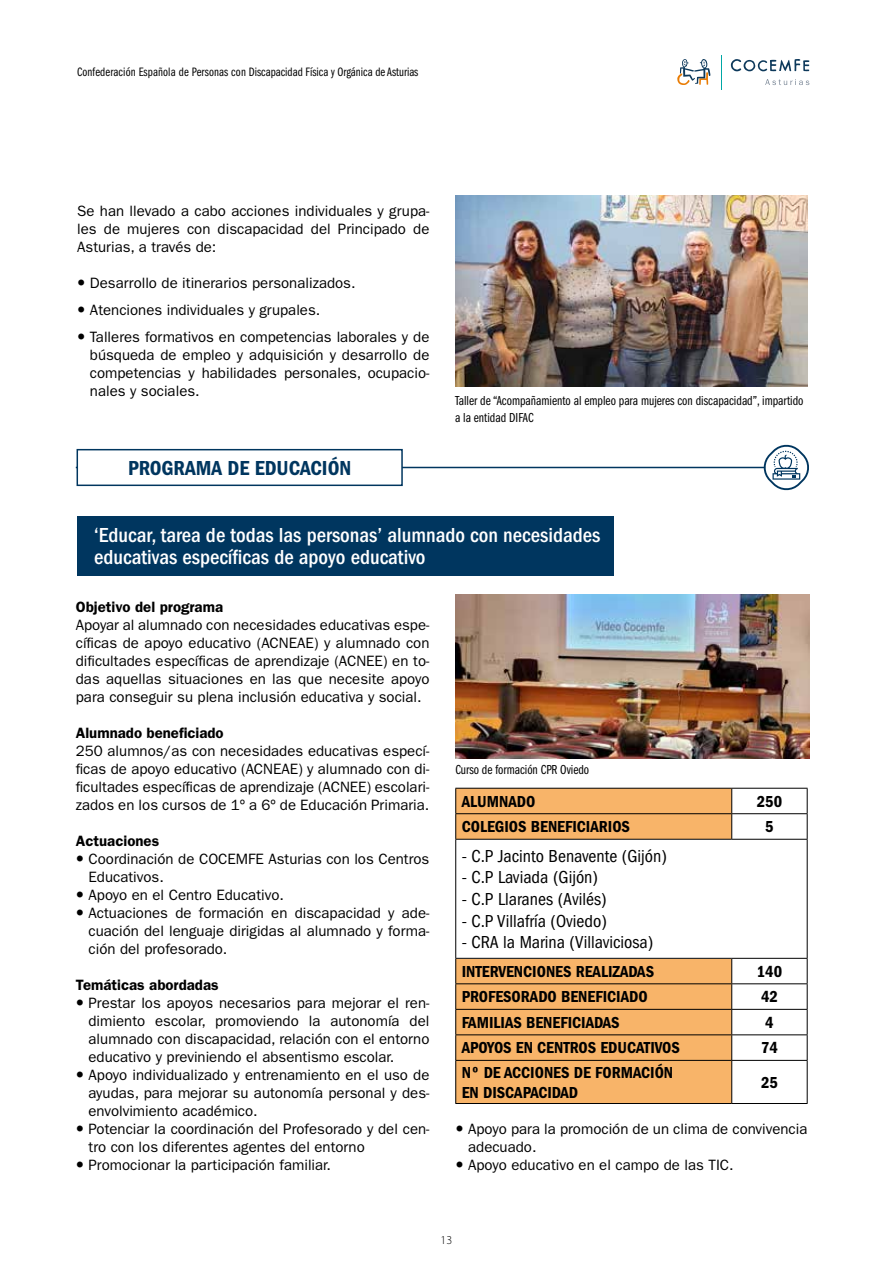
<style>
.page{position:relative;width:893px;height:1263px;background:#fff}
.page>*{position:absolute;margin:0;border:0;box-sizing:border-box;transform-origin:0 0}
.t1{font:500 condensed 21px/22.5px "ITC Franklin Gothic Std";color:#fff}
.t2{font:21px "ITC Franklin Gothic Std Dm Cd";color:#00365f}
.t3{font:condensed 18px "ITC Franklin Gothic Std";color:#000}
.t4{font:16.5px/19.8px "ITC Franklin Gothic Std Dm Cd";color:#000}
.t5{font:15px/18px "ITC Franklin Gothic Std";color:#000;text-align:justify}
.t6{font:600 15px "ITC Franklin Gothic Std";color:#000}
.t7{font:13.5px/16.2px "ITC Franklin Gothic Std Bk Cp";color:#000}
.t8{font:12.6px "ITC Franklin Gothic Std Bk Cp";letter-spacing:.005em;color:#000}
.t9{font:300 12px "Myriad Pro";color:#000}
</style>
<div class="page">
<svg style="left:677px;top:59px;width:33px;height:26px"></svg>
<hr style="left:720px;top:55px;width:1px;height:34px;background:#00a7a6">
<svg style="left:731px;top:59px;width:78px;height:12px"></svg>
<svg style="left:765px;top:79px;width:44px;height:6px"></svg>
<img style="left:455px;top:196px;width:352px;height:191px">
<div style="left:77px;top:516px;width:536px;height:60px;background:#00365f"></div>
<hr style="left:76px;top:467px;width:733px;height:1px;background:#00365f">
<div style="left:77px;top:449px;width:326px;height:37px;background:#fff;border:2px solid #00365f"></div>
<div style="left:456px;top:789px;width:275px;height:314px;background:#f8b469"></div>
<div style="left:456px;top:839px;width:351px;height:119px;background:#fff"></div>
<hr style="left:455px;top:788px;width:277px;height:1px;background:#000">
<hr style="left:732px;top:788px;width:75px;height:1px;background:#000">
<hr style="left:455px;top:813px;width:277px;height:1px;background:#000">
<svg style="left:455px;top:788px;width:1px;height:51px"></svg>
<hr style="left:732px;top:813px;width:75px;height:1px;background:#000">
<svg style="left:731px;top:788px;width:1px;height:51px"></svg>
<svg style="left:807px;top:788px;width:1px;height:51px"></svg>
<hr style="left:455px;top:839px;width:277px;height:1px;background:#000">
<hr style="left:455px;top:840px;width:1px;height:118px;background:#000">
<hr style="left:732px;top:839px;width:75px;height:1px;background:#000">
<hr style="left:807px;top:840px;width:1px;height:118px;background:#000">
<hr style="left:455px;top:958px;width:277px;height:1px;background:#000">
<hr style="left:732px;top:958px;width:75px;height:1px;background:#000">
<hr style="left:455px;top:983px;width:277px;height:1px;background:#000">
<hr style="left:732px;top:983px;width:75px;height:1px;background:#000">
<hr style="left:455px;top:1009px;width:277px;height:1px;background:#000">
<hr style="left:732px;top:1009px;width:75px;height:1px;background:#000">
<hr style="left:455px;top:1034px;width:277px;height:1px;background:#000">
<svg style="left:455px;top:959px;width:1px;height:101px"></svg>
<hr style="left:732px;top:1034px;width:75px;height:1px;background:#000">
<svg style="left:731px;top:959px;width:1px;height:101px"></svg>
<svg style="left:807px;top:959px;width:1px;height:101px"></svg>
<hr style="left:455px;top:1060px;width:277px;height:1px;background:#000">
<hr style="left:455px;top:1061px;width:1px;height:42px;background:#000">
<hr style="left:732px;top:1060px;width:75px;height:1px;background:#000">
<hr style="left:731px;top:1061px;width:1px;height:42px;background:#000">
<hr style="left:807px;top:1061px;width:1px;height:42px;background:#000">
<hr style="left:455px;top:1103px;width:277px;height:1px;background:#000">
<hr style="left:732px;top:1103px;width:75px;height:1px;background:#000">
<img style="left:455px;top:594px;width:354px;height:165px">
<svg style="left:760px;top:444px;width:49px;height:47px"></svg>
<p class="t8" style="left:77px;top:65px;width:343px">Confederación Española de Personas con Discapacidad Física y Orgánica de Asturias</p>
<p class="t5" style="left:77px;top:202px;width:354px">Se han llevado a cabo acciones individuales y grupa&shy;les de mujeres con discapacidad del Principado de Asturias, a través de:</p>
<p class="t5" style="left:90px;top:270px;width:341px;line-height:27px;text-align:left">Desarrollo de itinerarios personalizados.<br>Atenciones individuales y grupales.<br>Talleres formativos en competencias laborales y de</p>
<p class="t5" style="left:90px;top:346px;width:341px">búsqueda de empleo y adquisición y desarrollo de competencias y habilidades personales, ocupacio&shy;nales y sociales.</p>
<h1 class="t2" style="left:128px;top:456px;width:225px">PROGRAMA DE EDUCACIÓN</h1>
<p class="t7" style="left:455px;top:393px;width:350px">Taller de “Acompañamiento al empleo para mujeres con discapacidad”, impartido a la entidad DIFAC</p>
<h1 class="t1" style="left:94px;top:524px;width:508px">‘Educar, tarea de todas las personas’ alumnado con necesidades educativas específicas de apoyo educativo</h1>
<p class="t6" style="left:76px;top:598px;width:149px">Objetivo del programa</p>
<p class="t5" style="left:76px;top:616px;width:355px">Apoyar al alumnado con necesidades educativas espe&shy;cíficas de apoyo educativo (ACNEAE) y alumnado con dificultades específicas de aprendizaje (ACNEE) en to&shy;das aquellas situaciones en las que necesite apoyo para conseguir su plena inclusión educativa y social.</p>
<p class="t6" style="left:76px;top:724px;width:149px">Alumnado beneficiado</p>
<p class="t5" style="left:76px;top:742px;width:355px">250 alumnos/as con necesidades educativas especí&shy;ficas de apoyo educativo (ACNEAE) y alumnado con di&shy;ficultades específicas de aprendizaje (ACNEE) escolari&shy;zados en los cursos de 1º a 6º de Educación Primaria.</p>
<p class="t6" style="left:76px;top:832px;width:85px">Actuaciones</p>
<p class="t5" style="left:89px;top:850px;width:342px;text-align:left">Coordinación de COCEMFE Asturias con los Centros Educativos.<br>Apoyo en el Centro Educativo.<br>Actuaciones de formación en discapacidad y ade&shy;cuación del lenguaje dirigidas al alumnado y forma&shy;ción del profesorado.</p>
<p class="t6" style="left:76px;top:976px;width:144px">Temáticas abordadas</p>
<p class="t5" style="left:89px;top:994px;width:342px;text-align:left">Prestar los apoyos necesarios para mejorar el ren&shy;dimiento escolar, promoviendo la autonomía del alumnado con discapacidad, relación con el entorno educativo y previniendo el absentismo escolar.<br>Apoyo individualizado y entrenamiento en el uso de ayudas, para mejorar su autonomía personal y des&shy;envolvimiento académico.<br>Potenciar la coordinación del Profesorado y del cen&shy;tro con los diferentes agentes del entorno Promocionar la participación familiar.</p>
<p class="t7" style="left:455px;top:762px;width:135px">Curso de formación CPR Oviedo</p>
<p class="t4" style="left:462px;top:791px;width:75px">ALUMNADO</p>
<p class="t4" style="left:757px;top:791px;width:27px">250</p>
<p class="t4" style="left:462px;top:817px;width:170px">COLEGIOS BENEFICIARIOS</p>
<p class="t4" style="left:765px;top:817px;width:10px">5</p>
<p class="t3" style="left:462px;top:846px;width:207px">- C.P Jacinto Benavente (Gijón)</p>
<p class="t3" style="left:462px;top:867px;width:138px">- C.P Laviada (Gijón)</p>
<p class="t3" style="left:462px;top:889px;width:147px">- C.P Llaranes (Avilés)</p>
<p class="t3" style="left:462px;top:910px;width:147px">- C.P Villafría (Oviedo)</p>
<p class="t3" style="left:462px;top:932px;width:193px">- CRA la Marina (Villaviciosa)</p>
<p class="t4" style="left:462px;top:961px;width:194px">INTERVENCIONES REALIZADAS</p>
<p class="t4" style="left:757px;top:961px;width:27px">140</p>
<p class="t4" style="left:462px;top:987px;width:187px">PROFESORADO BENEFICIADO</p>
<p class="t4" style="left:761px;top:987px;width:18px">42</p>
<p class="t4" style="left:462px;top:1012px;width:159px">FAMILIAS BENEFICIADAS</p>
<p class="t4" style="left:765px;top:1012px;width:10px">4</p>
<p class="t4" style="left:462px;top:1038px;width:220px">APOYOS EN CENTROS EDUCATIVOS</p>
<p class="t4" style="left:761px;top:1038px;width:18px">74</p>
<p class="t4" style="left:462px;top:1062px;width:213px">Nº DE ACCIONES DE FORMACIÓN<br>EN DISCAPACIDAD</p>
<p class="t4" style="left:761px;top:1072px;width:18px">25</p>
<p class="t5" style="left:468px;top:1120px;width:341px;text-align:left">Apoyo para la promoción de un clima de convivencia adecuado.<br>Apoyo educativo en el campo de las TIC.</p>
<p class="t9" style="left:441px;top:1233px;width:13px">13</p>
</div>
